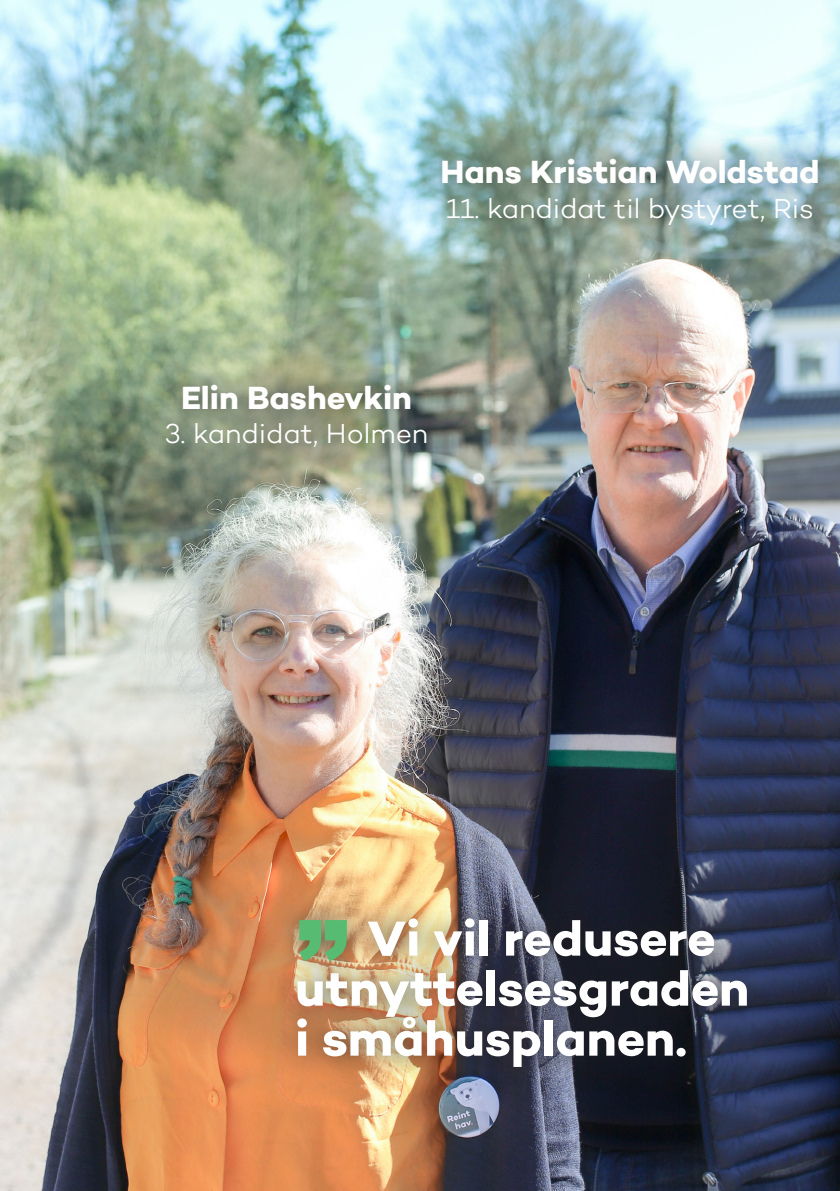
<style>
.page{position:relative;width:840px;height:1191px;background:#fff}
.page>*{position:absolute;margin:0;border:0;box-sizing:border-box;transform-origin:0 0}
.t1{font:900 103.2px "Arial";color:#57bc71}
.t2{font:700 50px/50px "Campton";letter-spacing:-.005em;color:#fff}
.t3{font:700 32.6px "Campton";color:#fff}
.t4{font:300 28px "Campton";color:#fff}
</style>
<div class="page">
<img style="left:0;top:0;width:839px;height:1191px">
<div style="left:144px;top:361px;width:306px;height:107px;background:#231f20;opacity:.75"></div>
<div style="left:411px;top:130px;width:428px;height:121px;background:#231f20;opacity:.75"></div>
<div style="left:273px;top:894px;width:498px;height:196px;background:#231f20;opacity:.75"></div>
<div style="left:274px;top:896px;width:96px;height:88px;background:#231f20;opacity:.75"></div>
<p class="t3" style="left:440px;top:151px;width:380px">Hans Kristian Woldstad</p>
<p class="t4" style="left:446px;top:191px;width:369px">11. kandidat til bystyret, Ris</p>
<p class="t3" style="left:181px;top:377px;width:232px">Elin Bashevkin</p>
<p class="t4" style="left:165px;top:416px;width:265px">3. kandidat, Holmen</p>
<p class="t2" style="left:295px;top:913px;width:455px;text-indent:72px">Vi vil redusere utnyttelsesgraden</p>
<p class="t2" style="left:295px;top:1013px;width:393px">i småhusplanen.</p>
<p class="t1" style="left:296px;top:883px;width:53px">”</p>
</div>
